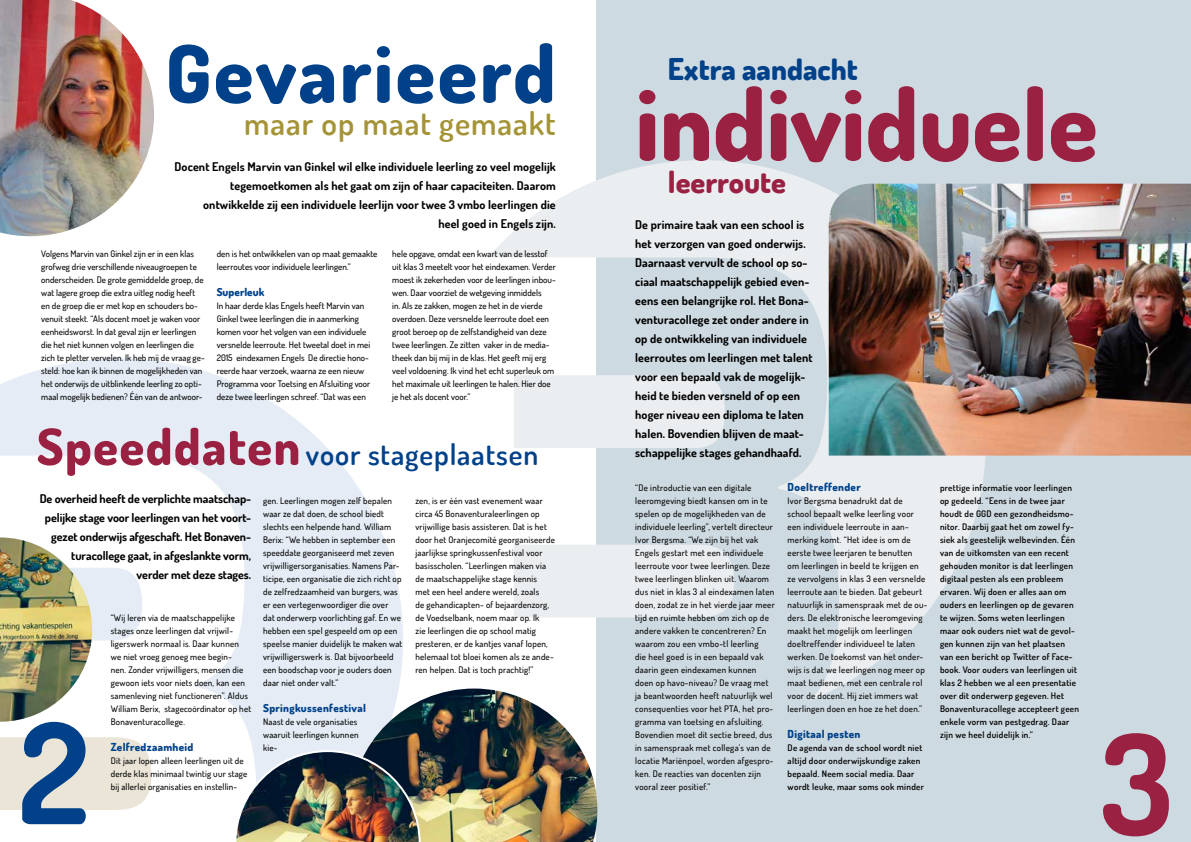
<style>
.page{position:relative;width:1191px;height:842px;background:#fff}
.page>*{position:absolute;margin:0;border:0;box-sizing:border-box;transform-origin:0 0}
.t1{font:700 140px "Terminal Dosis";color:#004189}
.t2{font:700 140px "Terminal Dosis";color:#9a2142}
.t3{font:800 100px "Terminal Dosis";color:#9a2142}
.t4{font:800 80px "Terminal Dosis";letter-spacing:.03em;color:#004189}
.t5{font:800 50px "Terminal Dosis";letter-spacing:.03em;color:#9a2142}
.t6{font:600 32px "Terminal Dosis";letter-spacing:.03em;color:#a59437}
.t7{font:800 30px "Terminal Dosis";color:#004189}
.t8{font:800 30px "Terminal Dosis";color:#9a2142}
.t9{font:600 29px "Terminal Dosis";letter-spacing:.03em;color:#004189}
.t10{font:700 12px/19px "Terminal Dosis";letter-spacing:.01em;color:#000;text-align:right}
.t11{font:800 11px "Terminal Dosis";letter-spacing:.03em;color:#004189}
.t12{font:800 11px "Terminal Dosis";letter-spacing:.005em;color:#004189}
.t13{font:500 9px/13px "Terminal Dosis";letter-spacing:.02em;color:#000}
.t14{font:600 9px/13px "Terminal Dosis";letter-spacing:.03em;color:#000}
</style>
<div class="page">
<div style="left:596px;top:0;width:595px;height:842px;background:#cedae1"></div>
<svg style="left:0;top:358px;width:403px;height:452px;fill:#eaecf5"></svg>
<svg style="left:489px;top:160px;width:497px;height:540px"></svg>
<img style="left:828px;top:184px;width:363px;height:272px">
<img style="left:0;top:0;width:154px;height:236px">
<img style="left:351px;top:688px;width:246px;height:154px">
<img style="left:234px;top:750px;width:187px;height:92px">
<img style="left:0;top:537px;width:92px;height:185px">
<h3 class="t4" style="left:166px;top:22px;width:392px">Gevarieerd</h3>
<h3 class="t6" style="left:244px;top:102px;width:313px">maar op maat gemaakt</h3>
<h3 class="t7" style="left:668px;top:50px;width:192px">Extra aandacht</h3>
<h2 class="t3" style="left:635px;top:60px;width:464px">individuele</h2>
<p class="t10" style="left:174px;top:156px;width:383px">Docent Engels Marvin van Ginkel wil elke individuele leerling zo veel mogelijk tegemoetkomen als het gaat om zijn of haar capaciteiten. Daarom ontwikkelde zij een individuele leerlijn voor twee 3 vmbo leerlingen die<br>heel goed in Engels zijn.</p>
<h3 class="t8" style="left:668px;top:163px;width:120px">leerroute</h3>
<p class="t10" style="left:635px;top:215px;width:179px;text-align:left">De primaire taak van een school is het verzorgen van goed onderwijs.<br>Daarnaast vervult de school op so&shy;ciaal maatschappelijk gebied even&shy;eens een belangrijke rol. Het Bona&shy;venturacollege zet onder andere in op de ontwikkeling van individuele leerroutes om leerlingen met talent voor een bepaald vak de mogelijk&shy;heid te bieden versneld of op een hoger niveau een diploma te laten halen. Bovendien blijven de maat&shy;schappelijke stages gehandhaafd.</p>
<p class="t13" style="left:635px;top:481px;width:141px">“De introductie van een digitale leeromgeving biedt kansen om in te spelen op de mogelijkheden van de individuele leerling”, vertelt directeur Ivor Bergsma. “We zijn bij het vak Engels gestart met een individuele leerroute voor twee leerlingen. Deze twee leerlingen blinken uit. Waarom dus niet in klas 3 al eindexamen laten doen, zodat ze in het vierde jaar meer tijd en ruimte hebben om zich op de andere vakken te concentreren? En waarom zou een vmbo-tl leerling<br>die heel goed is in een bepaald vak daarin geen eindexamen kunnen doen op havo-niveau? De vraag met ja beantwoorden heeft natuurlijk wel consequenties voor het PTA, het pro&shy;gramma van toetsing en afsluiting.<br>Bovendien moet dit sectie breed, dus in samenspraak met collega’s van de locatie Mariënpoel, worden afgespro&shy;ken. De reacties van docenten zijn vooral zeer positief.”</p>
<p class="t11" style="left:787px;top:480px;width:75px">Doeltreffender</p>
<p class="t13" style="left:41px;top:247px;width:165px">Volgens Marvin van Ginkel zijn er in een klas grofweg drie verschillende niveaugroepen te onderscheiden. De grote gemiddelde groep, de wat lagere groep die extra uitleg nodig heeft en de groep die er met kop en schouders bo&shy;venuit steekt. “Als docent moet je waken voor eenheidsworst. In dat geval zijn er leerlingen die het niet kunnen volgen en leerlingen die zich te pletter vervelen. Ik heb mij de vraag ge&shy;steld: hoe kan ik binnen de mogelijkheden van het onderwijs de uitblinkende leerling zo opti&shy;maal mogelijk bedienen? Één van de antwoor-</p>
<p class="t13" style="left:217px;top:247px;width:162px">den is het ontwikkelen van op maat gemaakte leerroutes voor individuele leerlingen.”</p>
<p class="t13" style="left:392px;top:247px;width:165px">hele opgave, omdat een kwart van de lesstof uit klas 3 meetelt voor het eindexamen. Verder moest ik zekerheden voor de leerlingen inbou&shy;wen. Daar voorziet de wetgeving inmiddels<br>in. Als ze zakken, mogen ze het in de vierde overdoen. Deze versnelde leerroute doet een groot beroep op de zelfstandigheid van deze twee leerlingen. Ze zitten vaker in de media&shy;theek dan bij mij in de klas. Het geeft mij erg veel voldoening. Ik vind het echt superleuk om het maximale uit leerlingen te halen. Hier doe je het als docent voor.”</p>
<p class="t12" style="left:217px;top:285px;width:49px">Superleuk</p>
<p class="t13" style="left:217px;top:299px;width:155px">In haar derde klas Engels heeft Marvin van Ginkel twee leerlingen die in aanmerking komen voor het volgen van een individuele versnelde leerroute. Het tweetal doet in mei 2015 eindexamen Engels De directie hono&shy;reerde haar verzoek, waarna ze een nieuw Programma voor Toetsing en Afsluiting voor deze twee leerlingen schreef. “Dat was een</p>
<h3 class="t5" style="left:37px;top:415px;width:265px">Speeddaten</h3>
<h3 class="t9" style="left:306px;top:436px;width:234px">voor stageplaatsen</h3>
<p class="t14" style="left:940px;top:481px;width:141px">prettige informatie voor leerlingen op gedeeld. “Eens in de twee jaar houdt de GGD een gezondheidsmo&shy;nitor. Daarbij gaat het om zowel fy&shy;siek als geestelijk welbevinden. Één van de uitkomsten van een recent gehouden monitor is dat leerlingen digitaal pesten als een probleem ervaren. Wij doen er alles aan om ouders en leerlingen op de gevaren te wijzen. Soms weten leerlingen maar ook ouders niet wat de gevol&shy;gen kunnen zijn van het plaatsen van een bericht op Twitter of Face&shy;book. Voor ouders van leerlingen uit klas 2 hebben we al een presentatie over dit onderwerp gegeven. Het Bonaventuracollege accepteert geen enkele vorm van pestgedrag. Daar zijn we heel duidelijk in.”</p>
<h3 class="t10" style="left:40px;top:489px;width:213px">De overheid heeft de verplichte maatschap&shy;pelijke stage voor leerlingen van het voort&shy;gezet onderwijs afgeschaft. Het Bonaven&shy;turacollege gaat, in afgeslankte vorm, verder met deze stages.</h3>
<p class="t13" style="left:263px;top:494px;width:141px">gen. Leerlingen mogen zelf bepalen waar ze dat doen, de school biedt slechts een helpende hand. William Berix: “We hebben in september een speeddate georganiseerd met zeven vrijwilligersorganisaties. Namens Par&shy;ticipe, een organisatie die zich richt op de zelfredzaamheid van burgers, was er een vertegenwoordiger die over<br>dat onderwerp voorlichting gaf. En we hebben een spel gespeeld om op een speelse manier duidelijk te maken wat vrijwilligerswerk is. Dat bijvoorbeeld een boodschap voor je ouders doen daar niet onder valt.”</p>
<p class="t11" style="left:263px;top:701px;width:104px">Springkussenfestival</p>
<p class="t13" style="left:263px;top:715px;width:97px">Naast de vele organisaties waaruit leerlingen kunnen kie-</p>
<p class="t13" style="left:787px;top:494px;width:142px">Ivor Bergsma benadrukt dat de school bepaalt welke leerling voor een individuele leerroute in aan&shy;merking komt. “Het idee is om de eerste twee leerjaren te benutten<br>om leerlingen in beeld te krijgen en ze vervolgens in klas 3 een versnelde leerroute aan te bieden. Dat gebeurt natuurlijk in samenspraak met de ou&shy;ders. De elektronische leeromgeving maakt het mogelijk om leerlingen doeltreffender individueel te laten werken. De toekomst van het onder&shy;wijs is dat we leerlingen nog meer op maat bedienen, met een centrale rol voor de docent. Hij ziet immers wat leerlingen doen en hoe ze het doen.”</p>
<p class="t11" style="left:787px;top:727px;width:74px">Digitaal pesten</p>
<p class="t14" style="left:787px;top:741px;width:138px">De agenda van de school wordt niet altijd door onderwijskundige zaken bepaald. Neem social media. Daar wordt leuke, maar soms ook minder</p>
<p class="t13" style="left:415px;top:494px;width:141px">zen, is er één vast evenement waar circa 45 Bonaventuraleerlingen op vrijwillige basis assisteren. Dat is het door het Oranjecomité georganiseerde jaarlijkse springkussenfestival voor basisscholen. “Leerlingen maken via de maatschappelijke stage kennis<br>met een heel andere wereld, zoals<br>de gehandicapten- of bejaardenzorg, de Voedselbank, noem maar op. Ik<br>zie leerlingen die op school matig presteren, er de kantjes vanaf lopen, helemaal tot bloei komen als ze ande&shy;ren helpen. Dat is toch prachtig!”</p>
<p class="t13" style="left:111px;top:611px;width:142px">“Wij leren via de maatschappelijke stages onze leerlingen dat vrijwil&shy;ligerswerk normaal is. Daar kunnen we niet vroeg genoeg mee begin-<br>nen. Zonder vrijwilligers, mensen die gewoon iets voor niets doen, kan een samenleving niet functioneren”. Aldus William Berix, stagecoördinator op het Bonaventuracollege.</p>
<p class="t11" style="left:111px;top:740px;width:84px">Zelfredzaamheid</p>
<p class="t13" style="left:111px;top:754px;width:138px">Dit jaar lopen alleen leerlingen uit de derde klas minimaal twintig uur stage bij allerlei organisaties en instellin-</p>
<h1 class="t1" style="left:18px;top:682px;width:72px">2</h1>
<h1 class="t2" style="left:1100px;top:694px;width:74px">3</h1>
</div>
